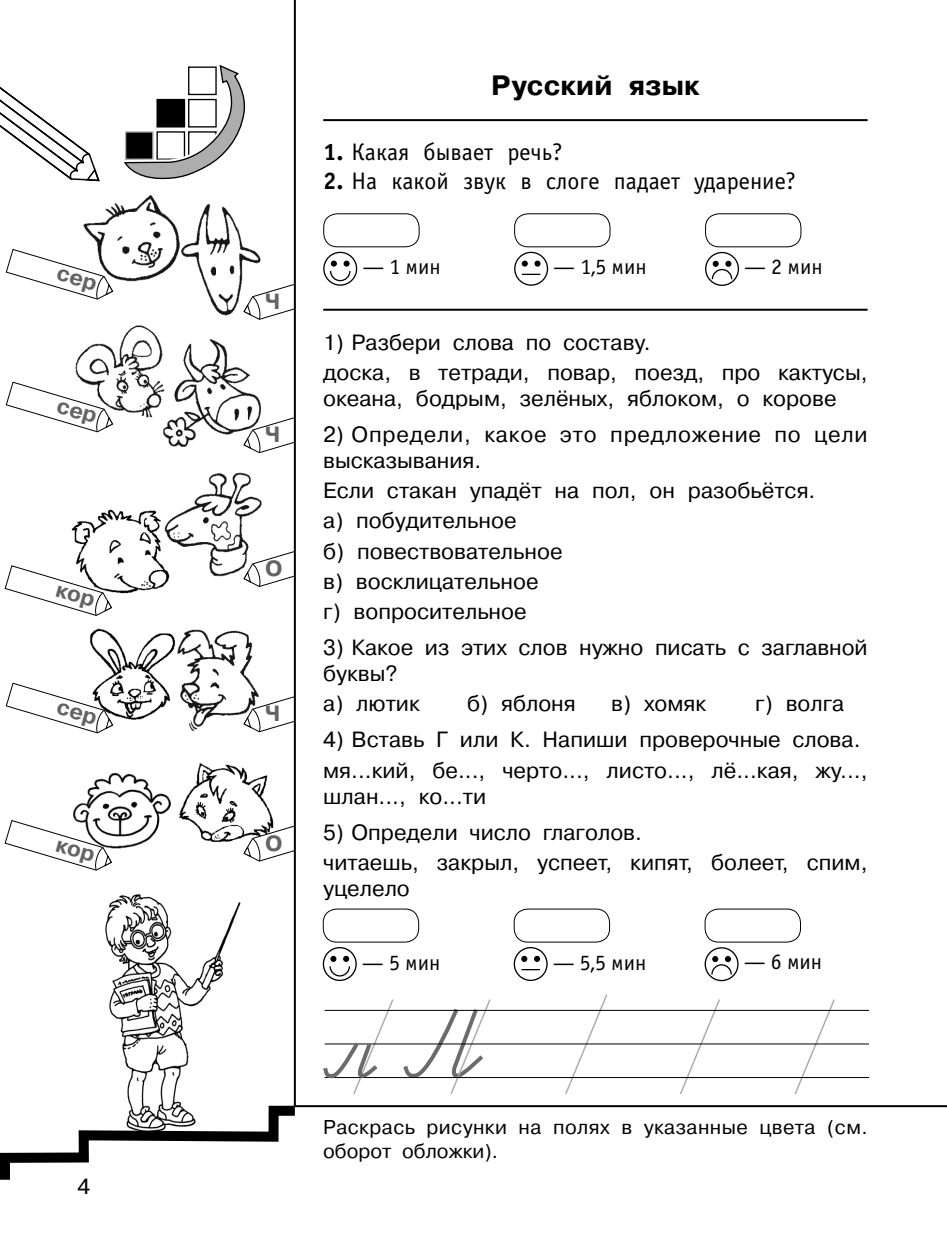
<style>
.page{position:relative;width:947px;height:1248px;background:#fff}
.page>*{position:absolute;margin:0;border:0;box-sizing:border-box;transform-origin:0 0}
.t1{font:700 28px "Pragmatica C";letter-spacing:.005em;color:#000}
.t2{font:24px "Officina Sans C";color:#000}
.t3{font:22px/30.2px "Pragmatica C";color:#000}
.t4{font:22px/26px "Pragmatica C";letter-spacing:.035em;color:#000}
.t5{font:22px "Officina Sans C";color:#000}
.t6{font:700 22px "Pragmatica C";color:#646464}
.t7{font:20px/24px "Pragmatica C";letter-spacing:.02em;color:#000}
.s1{font-weight:700}
</style>
<div class="page">
<img style="left:71px;top:195px;width:199px;height:654px">
<svg style="left:243px;top:402px;width:51px;height:51px"></svg>
<svg style="left:243px;top:536px;width:51px;height:51px"></svg>
<svg style="left:243px;top:681px;width:51px;height:51px"></svg>
<svg style="left:243px;top:810px;width:51px;height:51px"></svg>
<hr style="left:294px;top:0;width:2px;height:1106px;background:#000">
<hr style="left:294px;top:1105px;width:653px;height:2px;background:#000">
<svg style="left:124px;top:64px;width:121px;height:116px"></svg>
<img style="left:105px;top:894px;width:136px;height:206px">
<svg style="left:0;top:1100px;width:305px;height:80px"></svg>
<svg style="left:0;top:86px;width:100px;height:96px"></svg>
<hr style="left:323px;top:119px;width:544px;height:2px;background:#000">
<hr style="left:323px;top:309px;width:544px;height:2px;background:#000">
<div style="left:323px;top:213px;width:97px;height:34px;border:1px solid #000;border-radius:14px"></div>
<div style="left:323px;top:252px;width:34px;height:34px;border:1px solid #000;border-radius:50%"></div>
<svg style="left:243px;top:261px;width:108px;height:59px"></svg>
<div style="left:514px;top:213px;width:96px;height:34px;border:1px solid #000;border-radius:14px"></div>
<div style="left:514px;top:252px;width:34px;height:34px;border:1px solid #000;border-radius:50%"></div>
<svg style="left:522px;top:261px;width:6px;height:5px"></svg>
<svg style="left:535px;top:261px;width:5px;height:5px"></svg>
<svg style="left:522px;top:274px;width:18px;height:1px"></svg>
<div style="left:705px;top:213px;width:96px;height:34px;border:1px solid #000;border-radius:14px"></div>
<div style="left:705px;top:252px;width:34px;height:34px;border:1px solid #000;border-radius:50%"></div>
<svg style="left:711px;top:261px;width:22px;height:19px"></svg>
<div style="left:323px;top:908px;width:96px;height:34px;border:1px solid #000;border-radius:14px"></div>
<div style="left:323px;top:946px;width:34px;height:34px;border:1px solid #000;border-radius:50%"></div>
<svg style="left:329px;top:955px;width:22px;height:22px"></svg>
<div style="left:514px;top:908px;width:96px;height:34px;border:1px solid #000;border-radius:14px"></div>
<div style="left:514px;top:946px;width:34px;height:34px;border:1px solid #000;border-radius:50%"></div>
<svg style="left:521px;top:955px;width:6px;height:6px"></svg>
<svg style="left:534px;top:955px;width:6px;height:6px"></svg>
<svg style="left:521px;top:969px;width:19px;height:1px"></svg>
<div style="left:704px;top:908px;width:97px;height:34px;border:1px solid #000;border-radius:14px"></div>
<div style="left:704px;top:947px;width:34px;height:34px;border:1px solid #000;border-radius:50%"></div>
<svg style="left:711px;top:956px;width:21px;height:19px"></svg>
<svg style="left:793px;top:999px;width:43px;height:96px"></svg>
<svg style="left:679px;top:999px;width:42px;height:96px"></svg>
<svg style="left:564px;top:994px;width:44px;height:100px"></svg>
<svg style="left:400px;top:999px;width:92px;height:95px"></svg>
<hr style="left:325px;top:1043px;width:544px;height:1px;background:#000">
<hr style="left:325px;top:1009px;width:544px;height:1px;background:#000">
<hr style="left:325px;top:1077px;width:544px;height:1px;background:#000">
<svg style="left:323px;top:999px;width:71px;height:95px"></svg>
<svg style="left:5px;top:819px;width:107px;height:51px"></svg>
<svg style="left:6px;top:381px;width:107px;height:51px"></svg>
<svg style="left:6px;top:682px;width:107px;height:51px"></svg>
<svg style="left:5px;top:565px;width:107px;height:51px"></svg>
<svg style="left:6px;top:249px;width:107px;height:50px"></svg>
<p class="t3" style="left:78px;top:1172px;width:14px">4</p>
<p class="t6" style="left:265px;top:293px;width:17px">Ч</p>
<p class="t6" style="left:265px;top:426px;width:17px">Ч</p>
<p class="t6" style="left:265px;top:560px;width:19px">О</p>
<p class="t6" style="left:265px;top:705px;width:17px">Ч</p>
<p class="t6" style="left:265px;top:834px;width:19px">О</p>
<p class="t1" style="left:491px;top:75px;width:210px">Русский язык</p>
<p class="t2" style="left:323px;top:142px;width:241px"><span class="s1">1.</span> Какая бывает речь?</p>
<p class="t2" style="left:323px;top:171px;width:474px"><span class="s1">2.</span> На какой звук в слоге падает ударение?</p>
<p class="t5" style="left:362px;top:258px;width:80px">— 1 мин</p>
<p class="t5" style="left:553px;top:258px;width:95px">— 1,5 мин</p>
<p class="t5" style="left:744px;top:257px;width:80px">— 2 мин</p>
<p class="t3" style="left:323px;top:328px;width:546px">1) Разбери слова по составу.<br>доска, в тетради, повар, поезд, про кактусы,</p>
<p class="t3" style="left:323px;top:384px;width:515px">океана, бодрым, зелёных, яблоком, о корове</p>
<p class="t4" style="left:323px;top:422px;width:546px">2) Определи, какое это предложение по цели высказывания.</p>
<p class="t3" style="left:323px;top:477px;width:494px">Если стакан упадёт на пол, он разобьётся. а) побудительное<br>б) повествовательное<br>в) восклицательное<br>г) вопросительное</p>
<p class="t3" style="left:323px;top:636px;width:546px;line-height:26px">3) Какое из этих слов нужно писать с заглавной буквы?</p>
<p class="t3" style="left:323px;top:690px;width:98px">а) лютик</p>
<p class="t3" style="left:467px;top:690px;width:110px">б) яблоня</p>
<p class="t3" style="left:611px;top:690px;width:97px">в) хомяк</p>
<p class="t3" style="left:755px;top:690px;width:91px">г) волга</p>
<p class="t3" style="left:323px;top:726px;width:546px">4) Вставь Г или К. Напиши проверочные слова. мя...кий, бе..., черто..., листо..., лё...кая, жу...,</p>
<p class="t3" style="left:323px;top:782px;width:165px">шлан..., ко...ти</p>
<p class="t3" style="left:323px;top:818px;width:546px">5) Определи число глаголов.<br>читаешь, закрыл, успеет, кипят, болеет, спим,</p>
<p class="t3" style="left:323px;top:874px;width:88px">уцелело</p>
<p class="t5" style="left:362px;top:953px;width:80px">— 5 мин</p>
<p class="t5" style="left:553px;top:953px;width:95px">— 5,5 мин</p>
<p class="t5" style="left:744px;top:952px;width:80px">— 6 мин</p>
<p class="t7" style="left:323px;top:1116px;width:546px">Раскрась рисунки на полях в указанные цвета (см. оборот обложки).</p>
</div>
